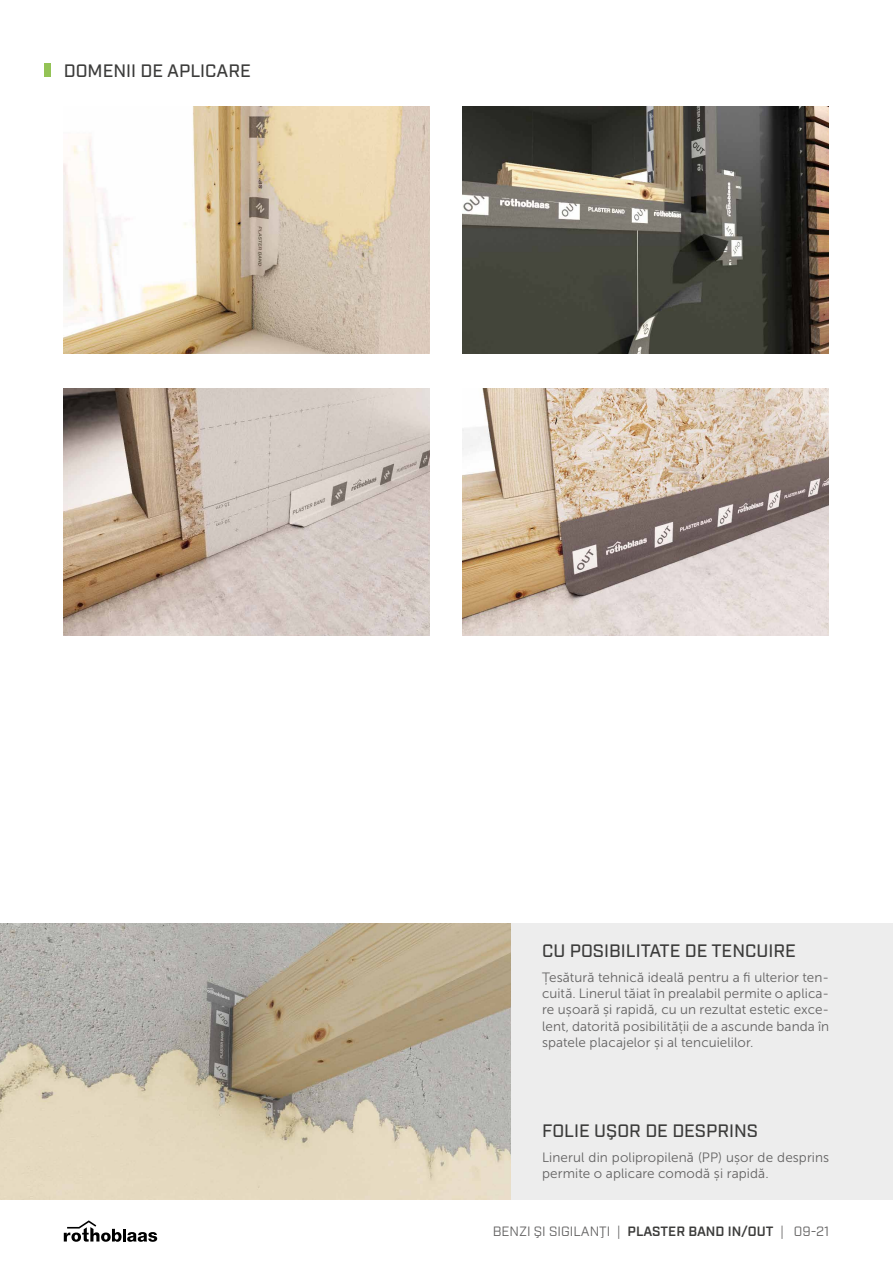
<style>
.page{position:relative;width:893px;height:1263px;background:#fff}
.page>*{position:absolute;margin:0;border:0;box-sizing:border-box;transform-origin:0 0}
.t1{font:500 18px "Industry";color:#3c3c3b}
.t2{font:13.5px/16.2px "Museo Sans 300";letter-spacing:.01em;color:#646363}
.t3{font:13.5px "Industry";color:#646363}
.s1{font-weight:600;color:#3c3c3b}
</style>
<div class="page">
<div style="left:0;top:923px;width:893px;height:276px;background:#ededed"></div>
<img style="left:0;top:923px;width:510px;height:276px">
<img style="left:64px;top:106px;width:365px;height:247px">
<img style="left:463px;top:106px;width:365px;height:247px">
<img style="left:64px;top:388px;width:365px;height:247px">
<img style="left:463px;top:388px;width:365px;height:247px">
<svg style="left:64px;top:1220px;width:93px;height:22px"></svg>
<div style="left:45px;top:64px;width:6px;height:13px;background:#94c356"></div>
<h1 class="t1" style="left:64px;top:60px;width:189px">DOMENII DE APLICARE</h1>
<h1 class="t1" style="left:542px;top:940px;width:255px">CU POSIBILITATE DE TENCUIRE</h1>
<p class="t2" style="left:542px;top:969px;width:289px;text-align:justify">Țesătură tehnică ideală pentru a fi ulterior ten&shy;cuită. Linerul tăiat în prealabil permite o aplica&shy;re ușoară și rapidă, cu un rezultat estetic exce&shy;lent, datorită posibilității de a ascunde banda în spatele placajelor și al tencuielilor.</p>
<h1 class="t1" style="left:542px;top:1120px;width:217px">FOLIE UŞOR DE DESPRINS</h1>
<p class="t2" style="left:542px;top:1149px;width:289px">Linerul din polipropilenă (PP) ușor de desprins permite o aplicare comodă și rapidă.</p>
<p class="t3" style="left:493px;top:1223px;width:338px">BENZI ŞI SIGILANŢI | <span class="s1">PLASTER BAND IN/OUT</span> | 09-21</p>
</div>
